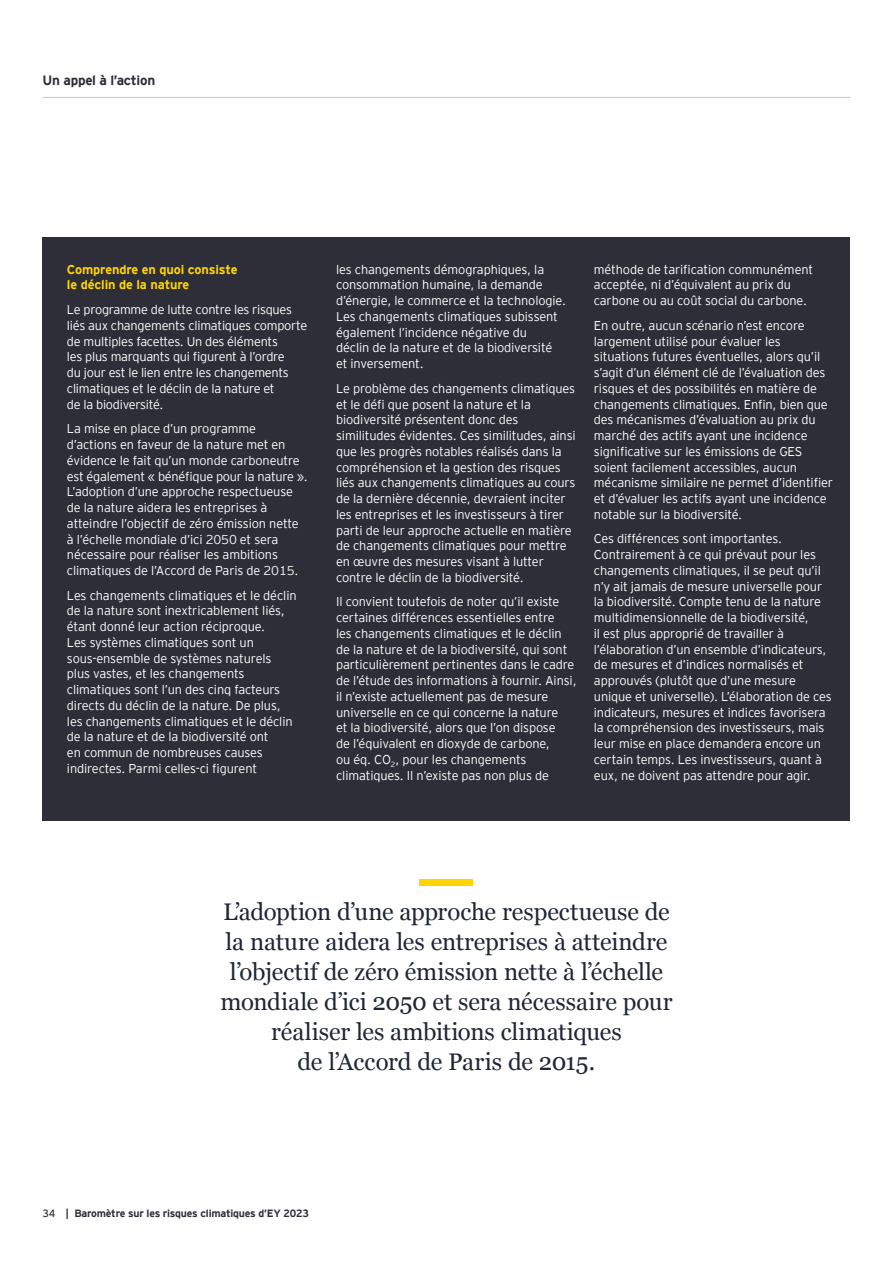
<style>
.page{position:relative;width:893px;height:1263px;background:#fff}
.page>*{position:absolute;margin:0;border:0;box-sizing:border-box;transform-origin:0 0}
.t1{font:24px/30px "Georgia";letter-spacing:-.005em;color:#1f2736;text-align:center}
.t2{font:700 13.5px "EY Interstate";letter-spacing:-.02em;color:#2e2e38}
.t3{font:300 12.75px/15.8px "EY Interstate";letter-spacing:-.01em;color:#fff}
.t4{font:700 12.75px/15.8px "EY Interstate";letter-spacing:-.01em;color:#ffd400}
.t5{font:700 10.5px "EY Interstate";letter-spacing:-.02em;color:#2e2e38}
.s1{font-weight:400}
</style>
<div class="page">
<div style="left:43px;top:237px;width:807px;height:584px;background:#2e2e38"></div>
<hr style="left:43px;top:97px;width:807px;height:1px;background:#c4c4cd">
<div style="left:420px;top:879px;width:53px;height:6px;background:#ffd400"></div>
<p class="t2" style="left:43px;top:70px;width:114px">Un appel à l’action</p>
<p class="t4" style="left:67px;top:260px;width:172px">Comprendre en quoi consiste le déclin de la nature</p>
<p class="t3" style="left:67px;top:301px;width:242px">Le programme de lutte contre les risques liés aux changements climatiques comporte de multiples facettes. Un des éléments<br>les plus marquants qui figurent à l’ordre<br>du jour est le lien entre les changements climatiques et le déclin de la nature et<br>de la biodiversité.</p>
<p class="t3" style="left:67px;top:420px;width:242px">La mise en place d’un programme d’actions en faveur de la nature met en évidence le fait qu’un monde carboneutre est également « bénéfique pour la nature ».<br>L’adoption d’une approche respectueuse de la nature aidera les entreprises à atteindre l’objectif de zéro émission nette à l’échelle mondiale d’ici 2050 et sera nécessaire pour réaliser les ambitions climatiques de l’Accord de Paris de 2015.</p>
<p class="t3" style="left:67px;top:587px;width:231px">Les changements climatiques et le déclin de la nature sont inextricablement liés, étant donné leur action réciproque.<br>Les systèmes climatiques sont un sous-ensemble de systèmes naturels plus vastes, et les changements climatiques sont l’un des cinq facteurs directs du déclin de la nature. De plus, les changements climatiques et le déclin de la nature et de la biodiversité ont<br>en commun de nombreuses causes indirectes. Parmi celles-ci figurent</p>
<p class="t3" style="left:336px;top:260px;width:231px">les changements démographiques, la consommation humaine, la demande d’énergie, le commerce et la technologie.<br>Les changements climatiques subissent également l’incidence négative du<br>déclin de la nature et de la biodiversité et inversement.</p>
<p class="t3" style="left:336px;top:380px;width:241px">Le problème des changements climatiques et le défi que posent la nature et la biodiversité présentent donc des similitudes évidentes. Ces similitudes, ainsi que les progrès notables réalisés dans la compréhension et la gestion des risques liés aux changements climatiques au cours de la dernière décennie, devraient inciter les entreprises et les investisseurs à tirer parti de leur approche actuelle en matière de changements climatiques pour mettre en œuvre des mesures visant à lutter contre le déclin de la biodiversité.</p>
<p class="t3" style="left:336px;top:593px;width:242px">Il convient toutefois de noter qu’il existe certaines différences essentielles entre<br>les changements climatiques et le déclin de la nature et de la biodiversité, qui sont particulièrement pertinentes dans le cadre de l’étude des informations à fournir. Ainsi, il n’existe actuellement pas de mesure universelle en ce qui concerne la nature<br>et la biodiversité, alors que l’on dispose<br>de l’équivalent en dioxyde de carbone,<br>ou éq. CO<sub>2</sub>, pour les changements climatiques. Il n’existe pas non plus de</p>
<p class="t3" style="left:594px;top:260px;width:221px">méthode de tarification communément acceptée, ni d’équivalent au prix du carbone ou au coût social du carbone.</p>
<p class="t3" style="left:594px;top:317px;width:241px">En outre, aucun scénario n’est encore largement utilisé pour évaluer les situations futures éventuelles, alors qu’il s’agit d’un élément clé de l’évaluation des risques et des possibilités en matière de changements climatiques. Enfin, bien que des mécanismes d’évaluation au prix du marché des actifs ayant une incidence significative sur les émissions de GES soient facilement accessibles, aucun mécanisme similaire ne permet d’identifier et d’évaluer les actifs ayant une incidence notable sur la biodiversité.</p>
<p class="t3" style="left:594px;top:530px;width:239px">Ces différences sont importantes.<br>Contrairement à ce qui prévaut pour les changements climatiques, il se peut qu’il n’y ait jamais de mesure universelle pour la biodiversité. Compte tenu de la nature multidimensionnelle de la biodiversité,<br>il est plus approprié de travailler à l’élaboration d’un ensemble d’indicateurs, de mesures et d’indices normalisés et approuvés (plutôt que d’une mesure unique et universelle). L’élaboration de ces indicateurs, mesures et indices favorisera la compréhension des investisseurs, mais leur mise en place demandera encore un certain temps. Les investisseurs, quant à eux, ne doivent pas attendre pour agir.</p>
<p class="t1" style="left:220px;top:896px;width:454px">L’adoption d’une approche respectueuse de la nature aidera les entreprises à atteindre l’objectif de zéro émission nette à l’échelle mondiale d’ici 2050 et sera nécessaire pour réaliser les ambitions climatiques<br>de l’Accord de Paris de 2015.</p>
<p class="t5" style="left:43px;top:1206px;width:268px"><span class="s1">34</span> | Baromètre sur les risques climatiques d’EY 2023</p>
</div>
